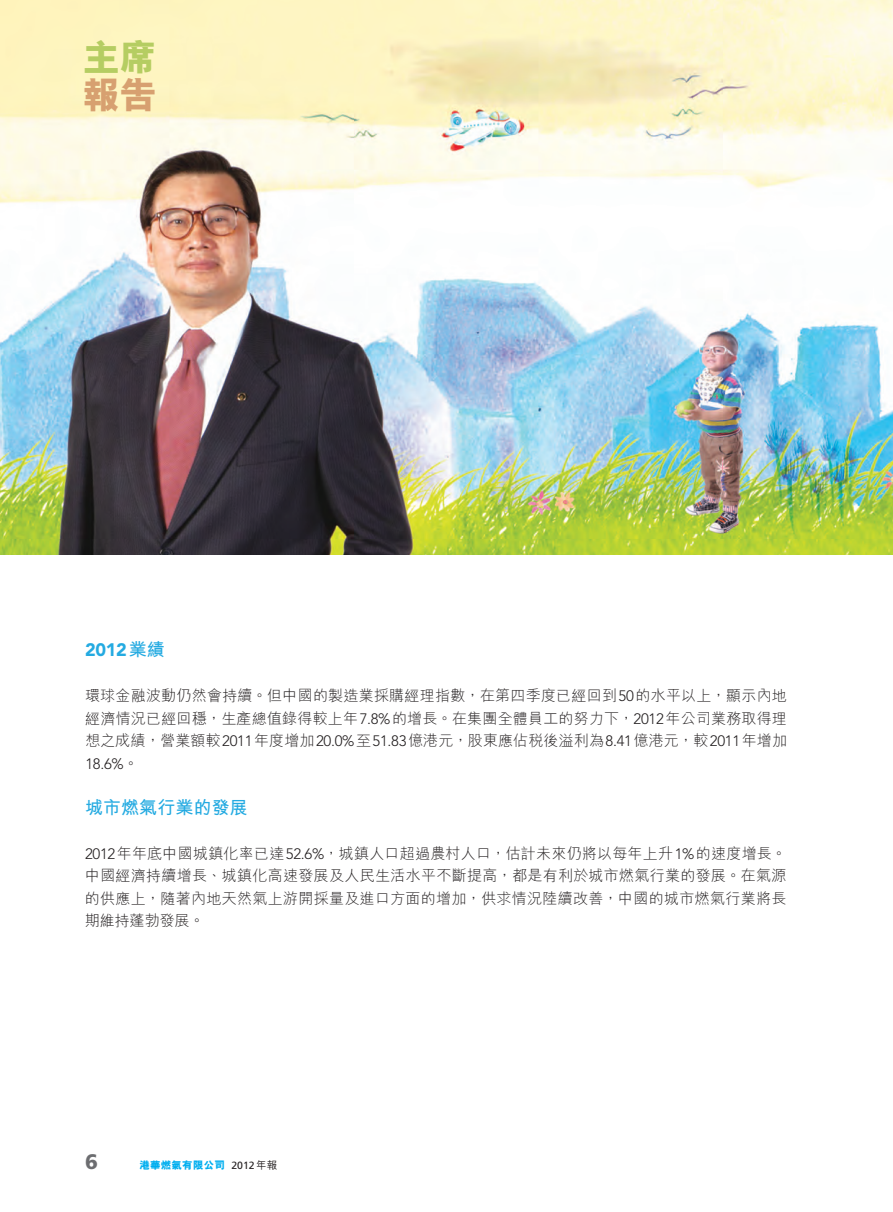
<style>
.page{position:relative;width:893px;height:1212px;background:#fff}
.page>*{position:absolute;margin:0;border:0;box-sizing:border-box;transform-origin:0 0}
.t1{font:800 37.5px "M Hei HK";color:#b5cd62}
.t2{font:800 37.5px "M Hei HK";color:#d7a070}
.t3{font:900 21px "Frutiger LT Std";color:#6c6d70}
.t4{font:700 18px "M Hei HK";letter-spacing:.005em;color:#24aae1}
.t5{font:900 18px "Avenir LT Std";color:#24aae1}
.t6{font:300 15px/22.5px "M Hei HK";letter-spacing:.015em;color:#231f20;text-align:justify}
.t7{font:300 15px "Avenir LT Std";color:#231f20}
.t8{font:800 10.5px "M Hei HK";letter-spacing:.02em;color:#00aeef}
.s1{font-family:"M Hei HK";font-weight:700}
.s2{font-family:"Avenir LT Std"}
.s3{font-family:"M Hei HK"}
.s4{font-family:"Frutiger LT Std";font-weight:400;color:#231f20}
.s5{font-weight:500;color:#231f20}
</style>
<div class="page">
<img style="left:0;top:0;width:893px;height:555px">
<h1 class="t1" style="left:83px;top:38px;width:76px">主席</h1>
<h1 class="t2" style="left:83px;top:76px;width:76px">報告</h1>
<p class="t5" style="left:85px;top:639px;width:81px">2012<span class="s1">業績</span></p>
<p class="t6" style="left:85px;top:684px;width:703px">環球金融波動仍然會持續。但中國的製造業採購經理指數，在第四季度已經回到<span class="s2">50</span>的水平以上，顯示內地經濟情況已經回穩，生產總值錄得較上年<span class="s2">7.8%</span>的增長。在集團全體員工的努力下，<span class="s2">2012</span>年公司業務取得理想之成績，營業額較<span class="s2">2011</span>年度增加<span class="s2">20.0%</span>至<span class="s2">51.83</span>億港元，股東應佔稅後溢利為<span class="s2">8.41</span>億港元，較<span class="s2">2011</span>年增加</p>
<p class="t7" style="left:85px;top:755px;width:55px">18.6%<span class="s3">。</span></p>
<p class="t4" style="left:85px;top:794px;width:164px">城市燃氣行業的發展</p>
<p class="t6" style="left:85px;top:842px;width:703px"><span class="s2">2012</span>年年底中國城鎮化率已達<span class="s2">52.6%</span>，城鎮人口超過農村人口，估計未來仍將以每年上升<span class="s2">1%</span>的速度增長。中國經濟持續增長、城鎮化高速發展及人民生活水平不斷提高，都是有利於城市燃氣行業的發展。在氣源的供應上，隨著內地天然氣上游開採量及進口方面的增加，供求情況陸續改善，中國的城市燃氣行業將長期維持蓬勃發展。</p>
<h2 class="t3" style="left:85px;top:1149px;width:14px">6</h2>
<p class="t8" style="left:139px;top:1160px;width:139px">港華燃氣有限公司 <span class="s4">2012</span><span class="s5">年報</span></p>
</div>
